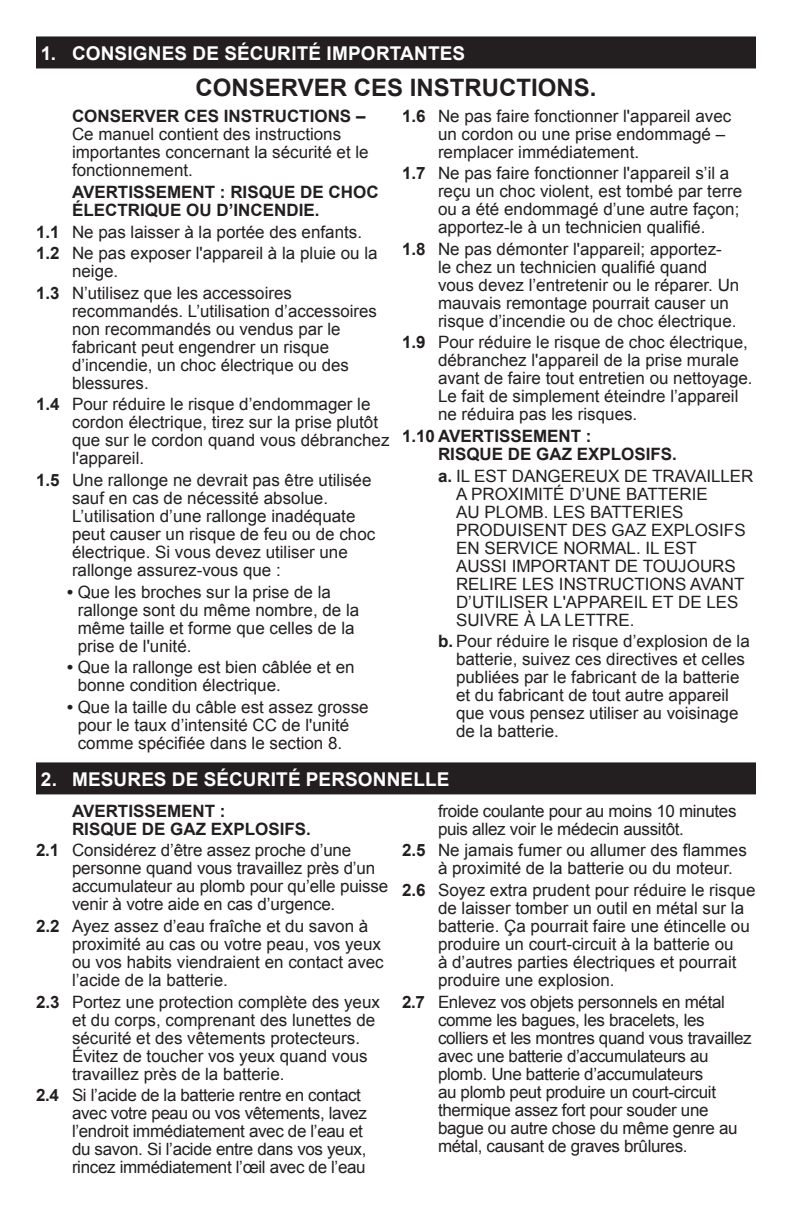
<style>
.page{position:relative;width:792px;height:1224px;background:#fff}
.page>*{position:absolute;margin:0;border:0;box-sizing:border-box;transform-origin:0 0}
.Under_heading-bold_c{font:700 24px "Arial";color:#231f20}
.t1{font:700 19px "Arial";letter-spacing:.01em;color:#fff}
.Sub_Numbers_new{font:17px/18px "Arial";color:#231f20}
.Sub_Numbers_new-2{font:17px/18px "Arial";letter-spacing:-.02em;color:#231f20}
.Sub_Numbers_new-3{font:700 17px/18px "Arial";color:#231f20}
.s1{font-weight:700}
</style>
<div class="page">
<div style="left:36px;top:36px;width:720px;height:32px;background:#231f20"></div>
<div style="left:36px;top:762px;width:720px;height:32px;background:#231f20"></div>
<p class="t1" style="left:41px;top:41px;width:426px">1. CONSIGNES DE SÉCURITÉ IMPORTANTES</p>
<p class="Under_heading-bold_c" style="left:196px;top:72px;width:402px">CONSERVER CES INSTRUCTIONS.</p>
<p class="Sub_Numbers_new" style="left:72px;top:107px;width:298px"><span class="s1">CONSERVER CES INSTRUCTIONS –<br></span>Ce manuel contient des instructions importantes concernant la sécurité et le fonctionnement.</p>
<p class="Sub_Numbers_new-3" style="left:72px;top:184px;width:308px">AVERTISSEMENT : RISQUE DE CHOC<br>ÉLECTRIQUE OU D’INCENDIE.</p>
<p class="Sub_Numbers_new" style="left:36px;top:223px;width:328px"><span class="s1">1.1</span> Ne pas laisser à la portée des enfants.</p>
<p class="Sub_Numbers_new" style="left:72px;top:244px;width:307px;text-indent:-36px"><span class="s1">1.2</span> Ne pas exposer l'appareil à la pluie ou la neige.</p>
<p class="Sub_Numbers_new" style="left:72px;top:284px;width:306px;text-indent:-36px"><span class="s1">1.3</span> N’utilisez que les accessoires recommandés. L’utilisation d’accessoires non recommandés ou vendus par le fabricant peut engendrer un risque d’incendie, un choc électrique ou des blessures.</p>
<p class="Sub_Numbers_new" style="left:72px;top:396px;width:319px;text-indent:-36px"><span class="s1">1.4</span> Pour réduire le risque d’endommager le cordon électrique, tirez sur la prise plutôt que sur le cordon quand vous débranchez l'appareil.</p>
<p class="Sub_Numbers_new" style="left:72px;top:471px;width:305px;text-indent:-36px"><span class="s1">1.5</span> Une rallonge ne devrait pas être utilisée sauf en cas de nécessité absolue.<br>L’utilisation d’une rallonge inadéquate peut causer un risque de feu ou de choc électrique. Si vous devez utiliser une rallonge assurez-vous que :</p>
<p class="Sub_Numbers_new" style="left:78px;top:583px;width:283px;text-indent:-10px"><span class="s1">•</span> Que les broches sur la prise de la rallonge sont du même nombre, de la même taille et forme que celles de la prise de l'unité.</p>
<p class="Sub_Numbers_new" style="left:78px;top:658px;width:278px;text-indent:-10px"><span class="s1">•</span> Que la rallonge est bien câblée et en bonne condition électrique.</p>
<p class="Sub_Numbers_new" style="left:78px;top:698px;width:293px;text-indent:-10px"><span class="s1">•</span> Que la taille du câble est assez grosse pour le taux d’intensité CC de l'unité comme spécifiée dans le section 8.</p>
<p class="Sub_Numbers_new" style="left:438px;top:107px;width:295px;text-indent:-36px"><span class="s1">1.6</span> Ne pas faire fonctionner l'appareil avec un cordon ou une prise endommagé – remplacer immédiatement.</p>
<p class="Sub_Numbers_new" style="left:438px;top:164px;width:306px;text-indent:-36px"><span class="s1">1.7</span> Ne pas faire fonctionner l'appareil s’il a reçu un choc violent, est tombé par terre ou a été endommagé d’une autre façon; apportez-le à un technicien qualifié.</p>
<p class="Sub_Numbers_new" style="left:438px;top:240px;width:303px;text-indent:-36px"><span class="s1">1.8</span> Ne pas démonter l'appareil; apportez-<br>le chez un technicien qualifié quand vous devez l’entretenir ou le réparer. Un mauvais remontage pourrait causer un risque d’incendie ou de choc électrique.</p>
<p class="Sub_Numbers_new" style="left:438px;top:334px;width:316px;text-indent:-36px"><span class="s1">1.9</span> Pour réduire le risque de choc électrique, débranchez l'appareil de la prise murale avant de faire tout entretien ou nettoyage.<br>Le fait de simplement éteindre l’appareil ne réduira pas les risques.</p>
<p class="Sub_Numbers_new-3" style="left:438px;top:428px;width:241px;text-indent:-36px">1.10 AVERTISSEMENT :<br>RISQUE DE GAZ EXPLOSIFS.</p>
<p class="Sub_Numbers_new" style="left:456px;top:467px;width:299px;text-indent:-18px"><span class="s1">a.</span> IL EST DANGEREUX DE TRAVAILLER<br>A PROXIMITÉ D’UNE BATTERIE<br>AU PLOMB. LES BATTERIES<br>PRODUISENT DES GAZ EXPLOSIFS<br>EN SERVICE NORMAL. IL EST<br>AUSSI IMPORTANT DE TOUJOURS<br>RELIRE LES INSTRUCTIONS AVANT<br>D’UTILISER L'APPAREIL ET DE LES<br>SUIVRE À LA LETTRE.</p>
<p class="Sub_Numbers_new" style="left:456px;top:632px;width:295px;text-indent:-18px"><span class="s1">b.</span> Pour réduire le risque d’explosion de la batterie, suivez ces directives et celles publiées par le fabricant de la batterie et du fabricant de tout autre appareil que vous pensez utiliser au voisinage de la batterie.</p>
<p class="t1" style="left:41px;top:767px;width:410px">2. MESURES DE SÉCURITÉ PERSONNELLE</p>
<p class="Sub_Numbers_new-3" style="left:72px;top:802px;width:241px">AVERTISSEMENT :<br>RISQUE DE GAZ EXPLOSIFS.</p>
<p class="Sub_Numbers_new" style="left:72px;top:842px;width:318px;text-indent:-36px"><span class="s1">2.1</span> Considérez d’être assez proche d’une personne quand vous travaillez près d’un accumulateur au plomb pour qu’elle puisse venir à votre aide en cas d’urgence.</p>
<p class="Sub_Numbers_new" style="left:72px;top:917px;width:313px;text-indent:-36px"><span class="s1">2.2</span> Ayez assez d’eau fraîche et du savon à proximité au cas ou votre peau, vos yeux ou vos habits viendraient en contact avec l’acide de la batterie.</p>
<p class="Sub_Numbers_new" style="left:72px;top:993px;width:310px;text-indent:-36px"><span class="s1">2.3</span> Portez une protection complète des yeux et du corps, comprenant des lunettes de sécurité et des vêtements protecteurs.<br>Évitez de toucher vos yeux quand vous travaillez près de la batterie.</p>
<p class="Sub_Numbers_new-2" style="left:72px;top:1086px;width:297px;text-indent:-36px"><span class="s1">2.4</span> Si l’acide de la batterie rentre en contact avec votre peau ou vos vêtements, lavez l’endroit immédiatement avec de l’eau et du savon. Si l’acide entre dans vos yeux, rincez immédiatement l’œil avec de l’eau</p>
<p class="Sub_Numbers_new-2" style="left:438px;top:802px;width:300px">froide coulante pour au moins 10 minutes puis allez voir le médecin aussitôt.</p>
<p class="Sub_Numbers_new" style="left:438px;top:842px;width:310px;text-indent:-36px"><span class="s1">2.5</span> Ne jamais fumer ou allumer des flammes à proximité de la batterie ou du moteur.</p>
<p class="Sub_Numbers_new" style="left:438px;top:881px;width:319px;text-indent:-36px"><span class="s1">2.6</span> Soyez extra prudent pour réduire le risque de laisser tomber un outil en métal sur la batterie. Ça pourrait faire une étincelle ou produire un court-circuit à la batterie ou<br>à d’autres parties électriques et pourrait produire une explosion.</p>
<p class="Sub_Numbers_new-2" style="left:438px;top:993px;width:315px;text-indent:-36px"><span class="s1">2.7</span> Enlevez vos objets personnels en métal comme les bagues, les bracelets, les colliers et les montres quand vous travaillez avec une batterie d’accumulateurs au plomb. Une batterie d’accumulateurs<br>au plomb peut produire un court-circuit thermique assez fort pour souder une bague ou autre chose du même genre au métal, causant de graves brûlures.</p>
</div>
